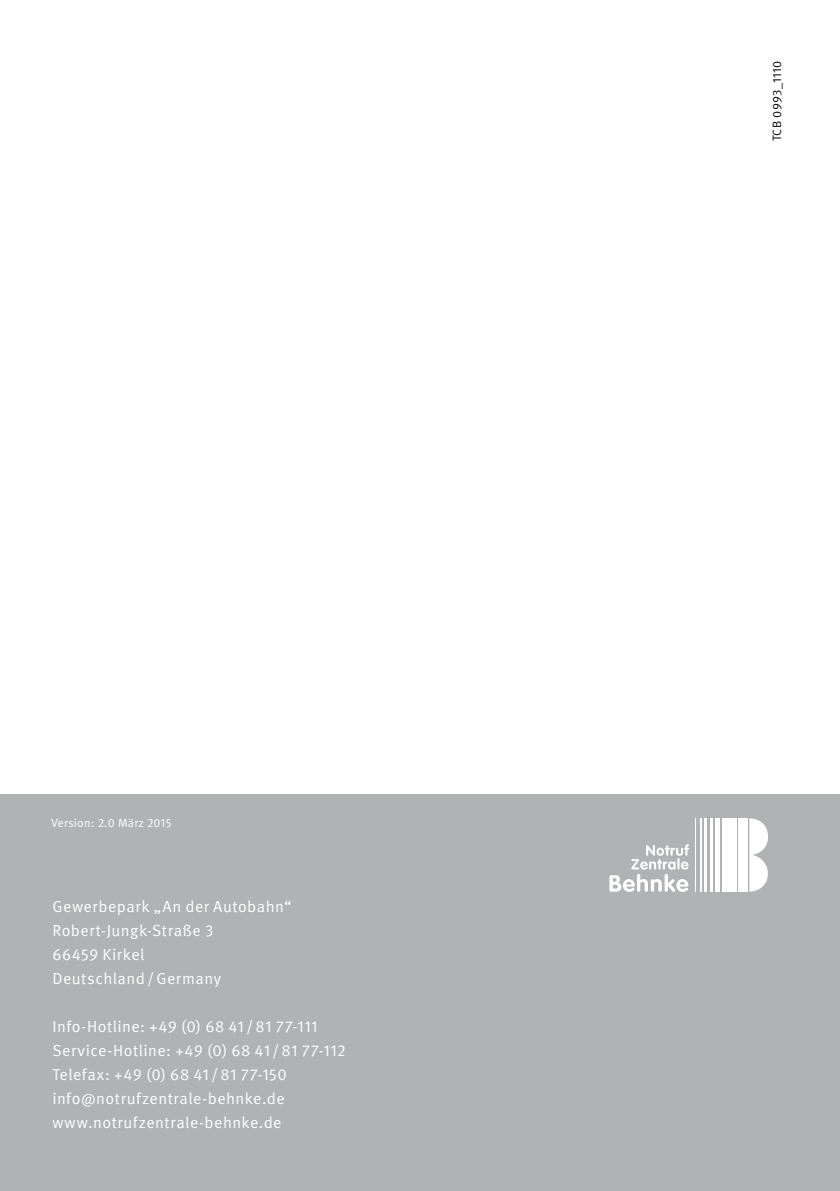
<style>
.page{position:relative;width:840px;height:1191px;background:#fff}
.page>*{position:absolute;margin:0;border:0;box-sizing:border-box;transform-origin:0 0}
.t1{font:16px/24px "Meta Pro Norm";letter-spacing:.03em;color:#fff}
.t2{font:12px "Meta Pro Norm";letter-spacing:.015em;color:#fff}
.t3{font:12px "Meta Pro Norm";letter-spacing:.03em;color:#000}
</style>
<div class="page">
<div style="left:0;top:794px;width:839px;height:397px;background:#b1b2b3"></div>
<div style="left:737px;top:818px;width:9px;height:73px;background:#fff"></div>
<div style="left:729px;top:818px;width:7px;height:73px;background:#fff"></div>
<div style="left:721px;top:818px;width:6px;height:73px;background:#fff"></div>
<div style="left:714px;top:818px;width:5px;height:73px;background:#fff"></div>
<hr style="left:709px;top:818px;width:3px;height:73px;background:#fff">
<hr style="left:704px;top:818px;width:2px;height:73px;background:#fff">
<hr style="left:699px;top:818px;width:2px;height:73px;background:#fff">
<hr style="left:694px;top:818px;width:1px;height:73px;background:#fff">
<svg style="left:749px;top:818px;width:18px;height:73px"></svg>
<svg style="left:609px;top:844px;width:79px;height:48px"></svg>
<p class="t2" style="left:51px;top:814px;width:122px">Version: 2.0 März 2015</p>
<p class="t1" style="left:52px;top:893px;width:240px">Gewerbepark „An der Autobahn“<br>Robert-Jungk-Straße 3<br>66459 Kirkel<br>Deutschland /Germany</p>
<p class="t1" style="left:52px;top:1013px;width:294px">Info-Hotline: +49 (0) 68 41/81 77-111<br>Service-Hotline: +49 (0) 68 41/81 77-112<br>Telefax: +49 (0) 68 41/81 77-150 info@notrufzentrale-behnke.de www.notrufzentrale-behnke.de</p>
<p class="t3" style="left:767px;top:141px;width:82px;rotate:-90deg">TCB 0993_1110</p>
</div>
